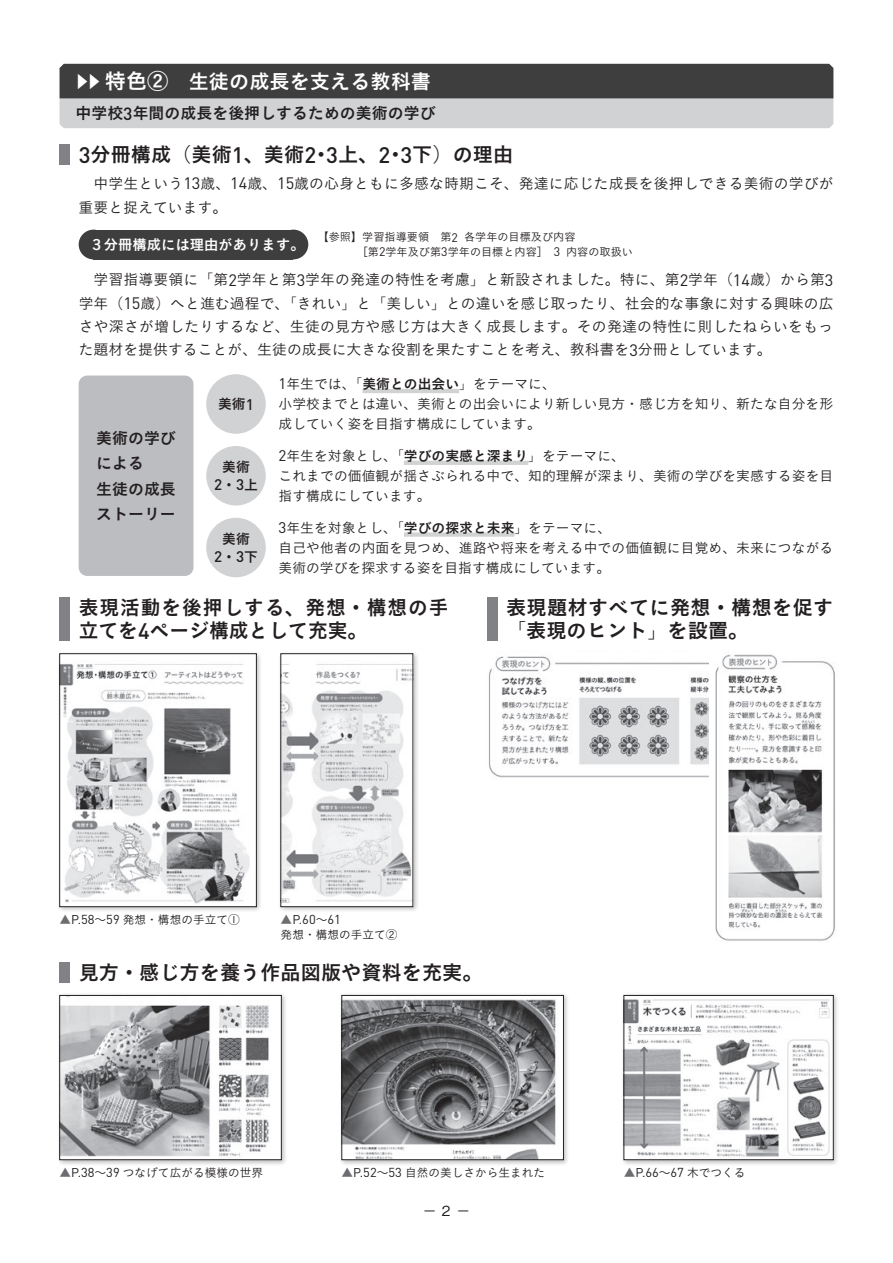
<style>
.page{position:relative;width:893px;height:1263px;background:#fff}
.page>*{position:absolute;margin:0;border:0;box-sizing:border-box;transform-origin:0 0}
.t1{font:20.25px/23.4px "Koburina Go Std N W6";color:#231f20}
.t2{font:20.25px/23.4px "Koburina Go Std N W6";letter-spacing:.045em;color:#231f20}
.t3{font:20.25px "Koburina Go Std N W6";color:#fff}
.t4{font:15.9px/25.5px "Koburina Go Std N W6";color:#231f20}
.t5{font:14.85px/23.4px "Koburina Go Std N W3";color:#231f20}
.t6{font:14.4px "Koburina Go Std N W6";color:#fff}
.t7{font:13.8px/20.2px "Koburina Go Std N W3";letter-spacing:.005em;color:#231f20}
.t8{font:13.8px/18px "Koburina Go Std N W6";color:#231f20;text-align:center}
.t9{font:500 13.8px "Gothic BBB Pr 6";color:#231f20}
.t10{font:12.9px "DINOT";color:#231f20}
.t11{font:11.85px "Koburina Go Std N W6";color:#fff;scale:1.43 1}
.t12{font:11.7px "Koburina Go Std N W3";color:#231f20}
.t13{font:11.1px "Koburina Go Std N W3";color:#231f20}
.s1{font-size:21.3px}
.s2{font-family:"DINOT";font-weight:500;font-size:17.55px}
.s3{font-family:"DINOT";font-weight:500;font-size:22.2px}
.s4{font-family:"Koburina Go Std N W1"}
.s5{font-family:"DINOT";font-size:16.35px}
.s6{font-family:"DINOT";font-size:12.3px}
.s7{font-family:"DINOT";font-weight:500;font-size:15.15px}
.s8{font-family:"DINOT";font-size:15.15px}
.s9{font-family:"Koburina Go Std N W6"}
.s10{color:#6c6d70}
.s11{font-family:"DINOT";font-size:12.6px}
.s12{font-family:"DINOT";font-size:12.9px}
.s13{font-family:"Koburina Go Std N W3";font-size:11.7px;color:#6c6d70}
.s14{font-size:12.6px}
.s15{font-family:"Koburina Go Std N W3";font-size:11.7px}
</style>
<div class="page">
<div style="left:60px;top:145px;width:10px;height:20px;background:#808285"></div>
<div style="left:60px;top:597px;width:10px;height:44px;background:#808285"></div>
<div style="left:487px;top:597px;width:10px;height:44px;background:#808285"></div>
<div style="left:60px;top:962px;width:10px;height:20px;background:#808285"></div>
<img style="left:489px;top:656px;width:220px;height:122px">
<img style="left:715px;top:654px;width:120px;height:287px">
<svg style="left:60px;top:64px;width:773px;height:64px;background:#828283"></svg>
<div style="left:79px;top:230px;width:29px;height:29px;background:#3e3e3f;border-radius:50%"></div>
<div style="left:279px;top:230px;width:29px;height:29px;background:#3e3e3f;border-radius:50%"></div>
<div style="left:94px;top:230px;width:199px;height:29px;background:#3e3e3f"></div>
<hr style="left:362px;top:389px;width:97px;height:4px;background:#d1d2d4">
<hr style="left:404px;top:461px;width:124px;height:4px;background:#d1d2d4">
<div style="left:404px;top:532px;width:110px;height:5px;background:#d1d2d4"></div>
<div style="left:206px;top:374px;width:60px;height:60px;background:#d1d2d4;border-radius:50%"></div>
<div style="left:206px;top:446px;width:60px;height:59px;background:#d1d2d4;border-radius:50%"></div>
<div style="left:206px;top:518px;width:60px;height:59px;background:#d1d2d4;border-radius:50%"></div>
<div style="left:79px;top:376px;width:114px;height:200px;background:#bcbdc0;border-radius:9px"></div>
<div style="left:56px;top:650px;width:207px;height:263px;background:#231f20;opacity:.3"></div>
<img style="left:62px;top:655px;width:193px;height:250px">
<div style="left:60px;top:653px;width:197px;height:254px;border:1px solid #231f20"></div>
<div style="left:277px;top:650px;width:142px;height:263px;background:#231f20;opacity:.3"></div>
<img style="left:283px;top:655px;width:128px;height:250px">
<div style="left:281px;top:653px;width:132px;height:254px;border:1px solid #231f20"></div>
<div style="left:56px;top:992px;width:232px;height:174px;background:#231f20;opacity:.3"></div>
<img style="left:62px;top:997px;width:217px;height:161px">
<div style="left:60px;top:995px;width:221px;height:165px;border:1px solid #231f20"></div>
<div style="left:338px;top:992px;width:232px;height:174px;background:#231f20;opacity:.3"></div>
<img style="left:344px;top:997px;width:218px;height:161px">
<div style="left:342px;top:995px;width:222px;height:165px;border:1px solid #231f20"></div>
<div style="left:620px;top:992px;width:219px;height:174px;background:#231f20;opacity:.3"></div>
<img style="left:626px;top:997px;width:205px;height:161px">
<div style="left:624px;top:995px;width:209px;height:165px;border:1px solid #231f20"></div>
<p class="t11" style="left:92px;top:73px;width:13px;rotate:90deg">▲</p>
<p class="t11" style="left:103px;top:73px;width:13px;rotate:90deg">▲</p>
<h1 class="t3" style="left:105px;top:66px;width:328px"><span class="s1">特色②</span>　生徒の成長を支える教科書</h1>
<p class="t4" style="left:60px;top:101px;width:378px">　中学校<span class="s2">3</span>年間の成長を後押しするための美術の学び</p>
<h1 class="t1" style="left:79px;top:144px;width:436px"><span class="s3">3</span>分冊構成<span class="s4">（</span>美術、<span class="s3">1</span> 美術 上<span class="s3">3</span>･<span class="s3">2</span> 、 下<span class="s3">3</span>･<span class="s3">2</span> <span class="s4">）</span>の理由</h1>
<p class="t5" style="left:79px;top:170px;width:756px;line-height:24.5px">　中学生という<span class="s5">13</span>歳、<span class="s5">14</span>歳、<span class="s5">15</span>歳の心身ともに多感な時期こそ、発達に応じた成長を後押しできる美術の学びが重要と捉えています。</p>
<p class="t6" style="left:89px;top:233px;width:217px">３分冊構成には理由があります。</p>
<p class="t13" style="left:318px;top:229px;width:142px">【参照】学習指導要領　第<span class="s6">2</span></p>
<p class="t13" style="left:464px;top:229px;width:113px">各学年の目標及び内容</p>
<p class="t13" style="left:318px;top:244px;width:244px">　　　　［第<span class="s6">2</span>学年及び第<span class="s6">3</span>学年の目標と内容］　<span class="s6">3</span></p>
<p class="t13" style="left:566px;top:244px;width:68px">内容の取扱い</p>
<p class="t5" style="left:79px;top:268px;width:756px;text-align:justify">　学習指導要領に<span class="s4">「</span>第<span class="s5">2</span>学年と第<span class="s5">3</span>学年の発達の特性を考慮<span class="s4">」</span>と新設されました。特に、第<span class="s5">2</span>学年<span class="s4">（</span><span class="s5">14</span>歳<span class="s4">）</span>から第<span class="s5">3</span>学年<span class="s4">（</span><span class="s5">15</span>歳<span class="s4">）</span>へと進む過程で、<span class="s4">「</span>きれい<span class="s4">」</span>と<span class="s4">「</span>美しい<span class="s4">」</span>との違いを感じ取ったり、社会的な事象に対する興味の広さや深さが増したりするなど、生徒の見方や感じ方は大きく成長します。その発達の特性に則したねらいをもった題材を提供することが、生徒の成長に大きな役割を果たすことを考え、教科書を<span class="s5">3</span>分冊としています。</p>
<p class="t4" style="left:96px;top:425px;width:81px">美術の学びによる<br>生徒の成長ストーリー</p>
<p class="t8" style="left:218px;top:395px;width:37px">美術<span class="s7">1</span></p>
<p class="t8" style="left:214px;top:458px;width:45px">美術<br>・<span class="s7">2</span> 上<span class="s7">3</span></p>
<p class="t8" style="left:214px;top:530px;width:45px">美術<br>・<span class="s7">2</span> 下<span class="s7">3</span></p>
<p class="t7" style="left:279px;top:374px;width:556px"><span class="s8">1</span>年生では、<span class="s4">「</span><span class="s9">美術との出会い</span><span class="s4">」</span>をテーマに、<br>小学校までとは違い、美術との出会いにより新しい見方・感じ方を知り、新たな自分を形成していく姿を目指す構成にしています。</p>
<p class="t7" style="left:279px;top:445px;width:556px"><span class="s8">2</span>年生を対象とし、<span class="s4">「</span><span class="s9">学びの実感と深まり</span><span class="s4">」</span>をテーマに、<br>これまでの価値観が揺さぶられる中で、知的理解が深まり、美術の学びを実感する姿を目指す構成にしています。</p>
<p class="t7" style="left:279px;top:517px;width:556px"><span class="s8">3</span>年生を対象とし、<span class="s4">「</span><span class="s9">学びの探求と未来</span><span class="s4">」</span>をテーマに、<br>自己や他者の内面を見つめ、進路や将来を考える中での価値観に目覚め、未来につながる美術の学びを探求する姿を目指す構成にしています。</p>
<h1 class="t2" style="left:79px;top:596px;width:371px">表現活動を後押しする、発想・構想の手立てを<span class="s3">4</span>ページ構成として充実。</h1>
<h1 class="t1" style="left:506px;top:596px;width:329px">表現題材すべてに発想・構想を促す<span class="s4">「</span>表現のヒント<span class="s4">」</span>を設置。</h1>
<p class="t12" style="left:60px;top:910px;width:182px"><span class="s10">▲</span><span class="s11">P.</span><span class="s12">58</span>～<span class="s12">59</span> 発想・構想の手立て①</p>
<p class="t10" style="left:281px;top:911px;width:62px"><span class="s13">▲</span><span class="s14">P.</span>60<span class="s15">~</span>61</p>
<p class="t12" style="left:281px;top:926px;width:118px">発想・構想の手立て2</p>
<h1 class="t1" style="left:79px;top:961px;width:405px">見方・感じ方を養う作品図版や資料を充実。</h1>
<p class="t12" style="left:60px;top:1163px;width:205px"><span class="s10">▲</span><span class="s11">P.</span><span class="s12">38</span>～<span class="s12">39</span> つなげて広がる模様の世界</p>
<p class="t12" style="left:342px;top:1163px;width:205px"><span class="s10">▲</span><span class="s11">P.</span><span class="s12">52</span>～<span class="s12">53</span> 自然の美しさから生まれた</p>
<p class="t9" style="left:423px;top:1199px;width:49px">− 2 −</p>
<p class="t12" style="left:624px;top:1163px;width:123px"><span class="s10">▲</span><span class="s11">P.</span><span class="s12">66</span>～<span class="s12">67</span> 木でつくる</p>
</div>
